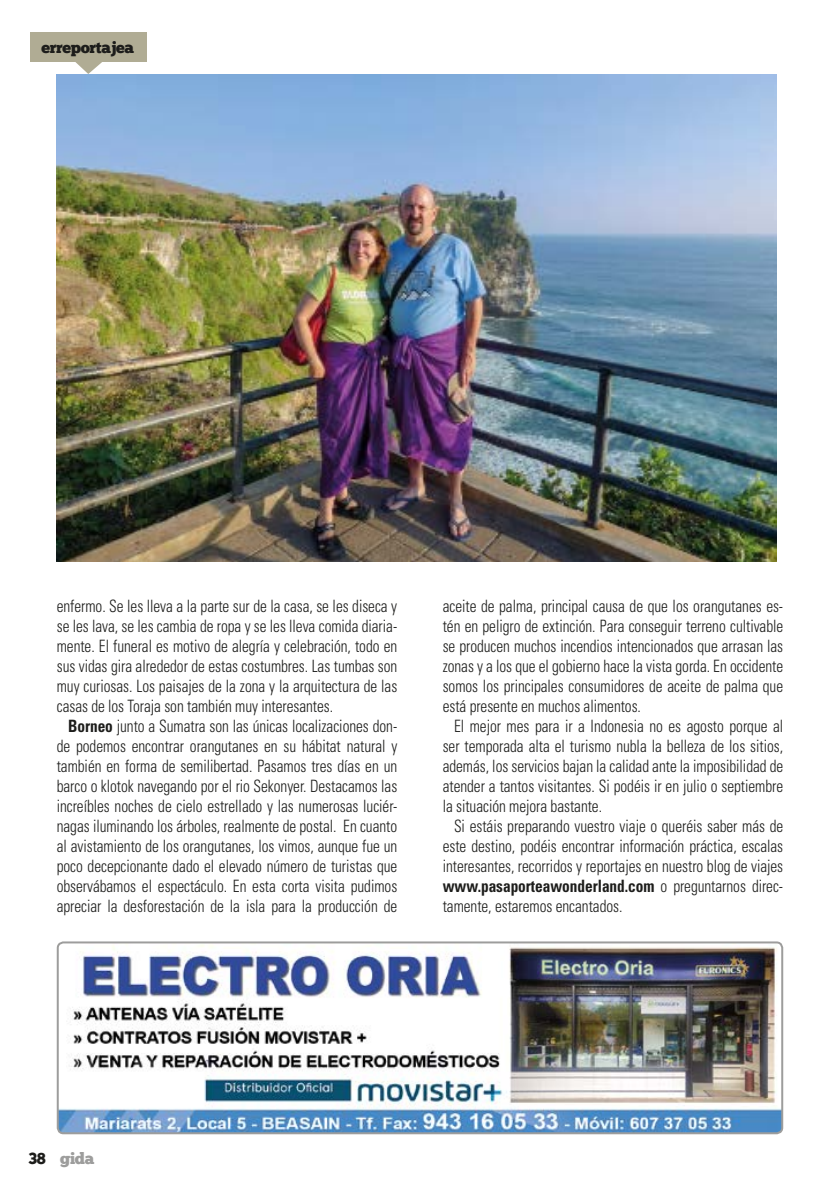
<style>
.page{position:relative;width:840px;height:1191px;background:#fff}
.page>*{position:absolute;margin:0;border:0;box-sizing:border-box;transform-origin:0 0}
.t1{font:300 condensed 17px/20px "Univers";letter-spacing:-.005em;color:#1d1d1b;text-align:justify;scale:.9 1}
.t2{font:16px "Chunk Five Ex";letter-spacing:-.02em;color:#1d1d1b}
.t3{font:16px "Chunk Five Ex";letter-spacing:-.02em;color:#9d9d9c}
.s1{font-weight:700}
.s2{color:#1d1d1b}
</style>
<div class="page">
<img style="left:58px;top:942px;width:723px;height:191px">
<div style="left:57px;top:941px;width:725px;height:193px;border:2px solid #9d9d9c;border-radius:6px"></div>
<img style="left:57px;top:74px;width:719px;height:487px">
<svg style="left:75px;top:62px;width:27px;height:12px"></svg>
<div style="left:30px;top:32px;width:117px;height:30px;background:#b0ac94"></div>
<p class="t2" style="left:41px;top:35px;width:94px">erreportajea</p>
<p class="t1" style="left:57px;top:595px;width:380px">enfermo. Se les lleva a la parte sur de la casa, se les diseca y se les lava, se les cambia de ropa y se les lleva comida diaria&shy;mente. El funeral es motivo de alegría y celebración, todo en sus vidas gira alrededor de estas costumbres. Las tumbas son muy curiosas. Los paisajes de la zona y la arquitectura de las casas de los Toraja son también muy interesantes.</p>
<p class="t1" style="left:57px;top:715px;width:380px;text-indent:11px"><span class="s1">Borneo</span> junto a Sumatra son las únicas localizaciones don&shy;de podemos encontrar orangutanes en su hábitat natural y también en forma de semilibertad. Pasamos tres días en un barco o klotok navegando por el rio Sekonyer. Destacamos las increíbles noches de cielo estrellado y las numerosas luciér&shy;nagas iluminando los árboles, realmente de postal. En cuanto al avistamiento de los orangutanes, los vimos, aunque fue un poco decepcionante dado el elevado número de turistas que observábamos el espectáculo. En esta corta visita pudimos apreciar la desforestación de la isla para la producción de</p>
<p class="t1" style="left:442px;top:595px;width:379px">aceite de palma, principal causa de que los orangutanes es&shy;tén en peligro de extinción. Para conseguir terreno cultivable se producen muchos incendios intencionados que arrasan las zonas y a los que el gobierno hace la vista gorda. En occidente somos los principales consumidores de aceite de palma que está presente en muchos alimentos.</p>
<p class="t1" style="left:442px;top:715px;width:380px;text-indent:11px">El mejor mes para ir a Indonesia no es agosto porque al ser temporada alta el turismo nubla la belleza de los sitios, además, los servicios bajan la calidad ante la imposibilidad de atender a tantos visitantes. Si podéis ir en julio o septiembre la situación mejora bastante.</p>
<p class="t1" style="left:442px;top:815px;width:379px;text-indent:11px">Si estáis preparando vuestro viaje o queréis saber más de este destino, podéis encontrar información práctica, escalas interesantes, recorridos y reportajes en nuestro blog de viajes <span class="s1">www.pasaporteawonderland.com</span> o preguntarnos direc&shy;tamente, estaremos encantados.</p>
<p class="t3" style="left:28px;top:1146px;width:67px"><span class="s2">38</span> gida</p>
</div>
